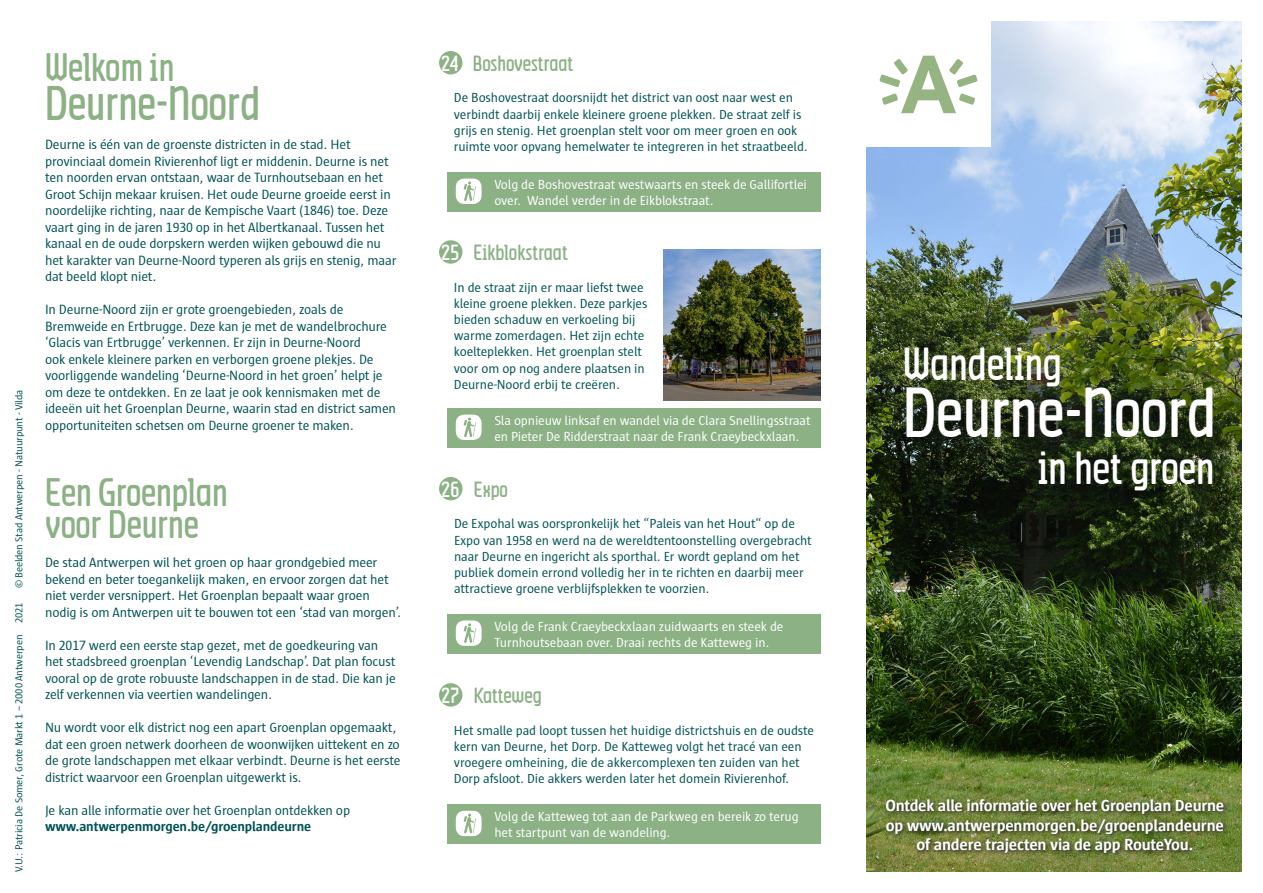
<style>
.page{position:relative;width:1263px;height:893px;background:#fff}
.page>*{position:absolute;margin:0;border:0;box-sizing:border-box;transform-origin:0 0}
.t1{font:48px "Antwerpen Tall Tall";color:#fff}
.t2{font:33px "Antwerpen Tall Tall";color:#8cb185}
.t3{font:31.5px "Antwerpen Tall Tall";color:#fff}
.t4{font:27px "Antwerpen Tall Tall";color:#8cb185}
.t5{font:700 16.5px/19.5px "Sun Antwerpen";letter-spacing:-.01em;color:#fff;text-align:center}
.t6{font:14.85px "Antwerpen Tall Tall";color:#8cb185}
.t7{font:13.8px/16.5px "Sun Antwerpen";letter-spacing:-.015em;color:#005355}
.t8{font:700 13.8px "Sun Antwerpen";letter-spacing:-.01em;color:#005355}
.t9{font:13.5px/16.2px "Sun Antwerpen";letter-spacing:-.01em;color:#005355}
.t10{font:13.5px/16.2px "Sun Antwerpen";letter-spacing:-.01em;color:#fff}
.t11{font:10.5px "Sun Antwerpen";letter-spacing:-.015em;color:#005355}
.s1{color:#fff}
</style>
<div class="page">
<img style="left:867px;top:21px;width:375px;height:851px">
<div style="left:883px;top:796px;width:347px;height:62px;background:#231f20;opacity:.95"></div>
<div style="left:865px;top:17px;width:126px;height:130px;background:#fff"></div>
<svg style="left:879px;top:56px;width:98px;height:57px"></svg>
<div style="left:439px;top:51px;width:23px;height:23px;background:#8cb185;border-radius:50%"></div>
<div style="left:448px;top:172px;width:373px;height:40px;background:#8cb185"></div>
<div style="left:456px;top:179px;width:26px;height:25px;background:#fff;border-radius:9px"></div>
<svg style="left:464px;top:181px;width:9px;height:20px"></svg>
<hr style="left:473px;top:186px;width:3px;height:15px;background:#8cb185">
<div style="left:439px;top:240px;width:23px;height:24px;background:#8cb185;border-radius:50%"></div>
<div style="left:448px;top:408px;width:373px;height:40px;background:#8cb185"></div>
<div style="left:456px;top:415px;width:26px;height:25px;background:#fff;border-radius:9px"></div>
<svg style="left:464px;top:417px;width:9px;height:20px"></svg>
<hr style="left:473px;top:422px;width:3px;height:15px;background:#8cb185">
<img style="left:663px;top:249px;width:158px;height:152px">
<div style="left:439px;top:477px;width:23px;height:23px;background:#8cb185;border-radius:50%"></div>
<div style="left:448px;top:614px;width:373px;height:39px;background:#8cb185"></div>
<div style="left:456px;top:620px;width:26px;height:26px;background:#fff;border-radius:9px"></div>
<svg style="left:464px;top:623px;width:9px;height:20px"></svg>
<hr style="left:473px;top:628px;width:3px;height:15px;background:#8cb185">
<div style="left:439px;top:683px;width:23px;height:24px;background:#8cb185;border-radius:50%"></div>
<div style="left:448px;top:804px;width:373px;height:40px;background:#8cb185"></div>
<div style="left:456px;top:811px;width:26px;height:25px;background:#fff;border-radius:9px"></div>
<svg style="left:464px;top:814px;width:9px;height:19px"></svg>
<hr style="left:473px;top:818px;width:3px;height:15px;background:#8cb185">
<p class="t11" style="left:13px;top:588px;width:201px;rotate:-90deg">© Beelden Stad Antwerpen - Natuurpunt - Vilda</p>
<p class="t11" style="left:13px;top:872px;width:271px;rotate:-90deg">V.U.: Patricia De Somer, Grote Markt 1 – 2000 Antwerpen 2021</p>
<p class="t4" style="left:45px;top:55px;width:131px">Welkom in</p>
<p class="t2" style="left:45px;top:90px;width:217px">Deurne-Noord</p>
<p class="t7" style="left:45px;top:136px;width:353px">Deurne is één van de groenste districten in de stad. Het provinciaal domein Rivierenhof ligt er middenin. Deurne is net ten noorden ervan ontstaan, waar de Turnhoutsebaan en het Groot Schijn mekaar kruisen. Het oude Deurne groeide eerst in noordelijke richting, naar de Kempische Vaart (1846) toe. Deze vaart ging in de jaren 1930 op in het Albertkanaal. Tussen het kanaal en de oude dorpskern werden wijken gebouwd die nu het karakter van Deurne-Noord typeren als grijs en stenig, maar dat beeld klopt niet.</p>
<p class="t7" style="left:45px;top:301px;width:352px">In Deurne-Noord zijn er grote groengebieden, zoals de Bremweide en Ertbrugge. Deze kan je met de wandelbrochure ‘Glacis van Ertbrugge’ verkennen. Er zijn in Deurne-Noord<br>ook enkele kleinere parken en verborgen groene plekjes. De voorliggende wandeling ‘Deurne-Noord in het groen’ helpt je om deze te ontdekken. En ze laat je ook kennismaken met de ideeën uit het Groenplan Deurne, waarin stad en district samen opportuniteiten schetsen om Deurne groener te maken.</p>
<p class="t4" style="left:45px;top:480px;width:184px">Een Groenplan</p>
<p class="t4" style="left:45px;top:513px;width:155px">voor Deurne</p>
<p class="t7" style="left:45px;top:554px;width:358px">De stad Antwerpen wil het groen op haar grondgebied meer bekend en beter toegankelijk maken, en ervoor zorgen dat het niet verder versnippert. Het Groenplan bepaalt waar groen nodig is om Antwerpen uit te bouwen tot een ‘stad van morgen’.</p>
<p class="t7" style="left:45px;top:637px;width:352px">In 2017 werd een eerste stap gezet, met de goedkeuring van het stadsbreed groenplan ‘Levendig Landschap’. Dat plan focust vooral op de grote robuuste landschappen in de stad. Die kan je zelf verkennen via veertien wandelingen.</p>
<p class="t7" style="left:45px;top:719px;width:357px">Nu wordt voor elk district nog een apart Groenplan opgemaakt, dat een groen netwerk doorheen de woonwijken uittekent en zo de grote landschappen met elkaar verbindt. Deurne is het eerste district waarvoor een Groenplan uitgewerkt is.</p>
<p class="t7" style="left:45px;top:802px;width:307px">Je kan alle informatie over het Groenplan ontdekken op</p>
<p class="t8" style="left:45px;top:819px;width:268px">www.antwerpenmorgen.be/groenplandeurne</p>
<p class="t6" style="left:441px;top:57px;width:134px"><span class="s1">24</span> Boshovestraat</p>
<p class="t9" style="left:454px;top:90px;width:340px">De Boshovestraat doorsnijdt het district van oost naar west en</p>
<p class="t9" style="left:454px;top:106px;width:355px">verbindt daarbij enkele kleinere groene plekken. De straat zelf is grijs en stenig. Het groenplan stelt voor om meer groen en ook ruimte voor opvang hemelwater te integreren in het straatbeeld.</p>
<p class="t10" style="left:494px;top:176px;width:314px">Volg de Boshovestraat westwaarts en steek de Gallifortlei over. Wandel verder in de Eikblokstraat.</p>
<p class="t6" style="left:441px;top:246px;width:128px"><span class="s1">25</span> Eikblokstraat</p>
<p class="t9" style="left:454px;top:279px;width:195px">In de straat zijn er maar liefst twee kleine groene plekken. Deze parkjes bieden schaduw en verkoeling bij</p>
<p class="t9" style="left:454px;top:327px;width:192px">warme zomerdagen. Het zijn echte koelteplekken. Het groenplan stelt voor om op nog andere plaatsen in Deurne-Noord erbij te creëren.</p>
<p class="t10" style="left:494px;top:412px;width:318px">Sla opnieuw linksaf en wandel via de Clara Snellingsstraat en Pieter De Ridderstraat naar de Frank Craeybeckxlaan.</p>
<p class="t6" style="left:441px;top:483px;width:68px"><span class="s1">26</span> Expo</p>
<p class="t9" style="left:454px;top:516px;width:359px">De Expohal was oorspronkelijk het “Paleis van het Hout“ op de Expo van 1958 en werd na de wereldtentoonstelling overgebracht naar Deurne en ingericht als sporthal. Er wordt gepland om het publiek domein errond volledig her in te richten en daarbij meer attractieve groene verblijfsplekken te voorzien.</p>
<p class="t10" style="left:494px;top:618px;width:291px">Volg de Frank Craeybeckxlaan zuidwaarts en steek de<br>Turnhoutsebaan over. Draai rechts de Katteweg in.</p>
<p class="t6" style="left:441px;top:689px;width:102px"><span class="s1">27</span> Katteweg</p>
<p class="t9" style="left:454px;top:722px;width:362px">Het smalle pad loopt tussen het huidige districtshuis en de oudste kern van Deurne, het Dorp. De Katteweg volgt het tracé van een vroegere omheining, die de akkercomplexen ten zuiden van het Dorp afsloot. Die akkers werden later het domein Rivierenhof.</p>
<p class="t10" style="left:494px;top:808px;width:306px">Volg de Katteweg tot aan de Parkweg en bereik zo terug het startpunt van de wandeling.</p>
<p class="t3" style="left:903px;top:350px;width:160px">Wandeling</p>
<p class="t1" style="left:903px;top:392px;width:314px">Deurne-Noord</p>
<p class="t3" style="left:1038px;top:455px;width:178px">in het groen</p>
<p class="t5" style="left:885px;top:796px;width:340px">Ontdek alle informatie over het Groenplan Deurne op www.antwerpenmorgen.be/groenplandeurne of andere trajecten via de app RouteYou.</p>
</div>
